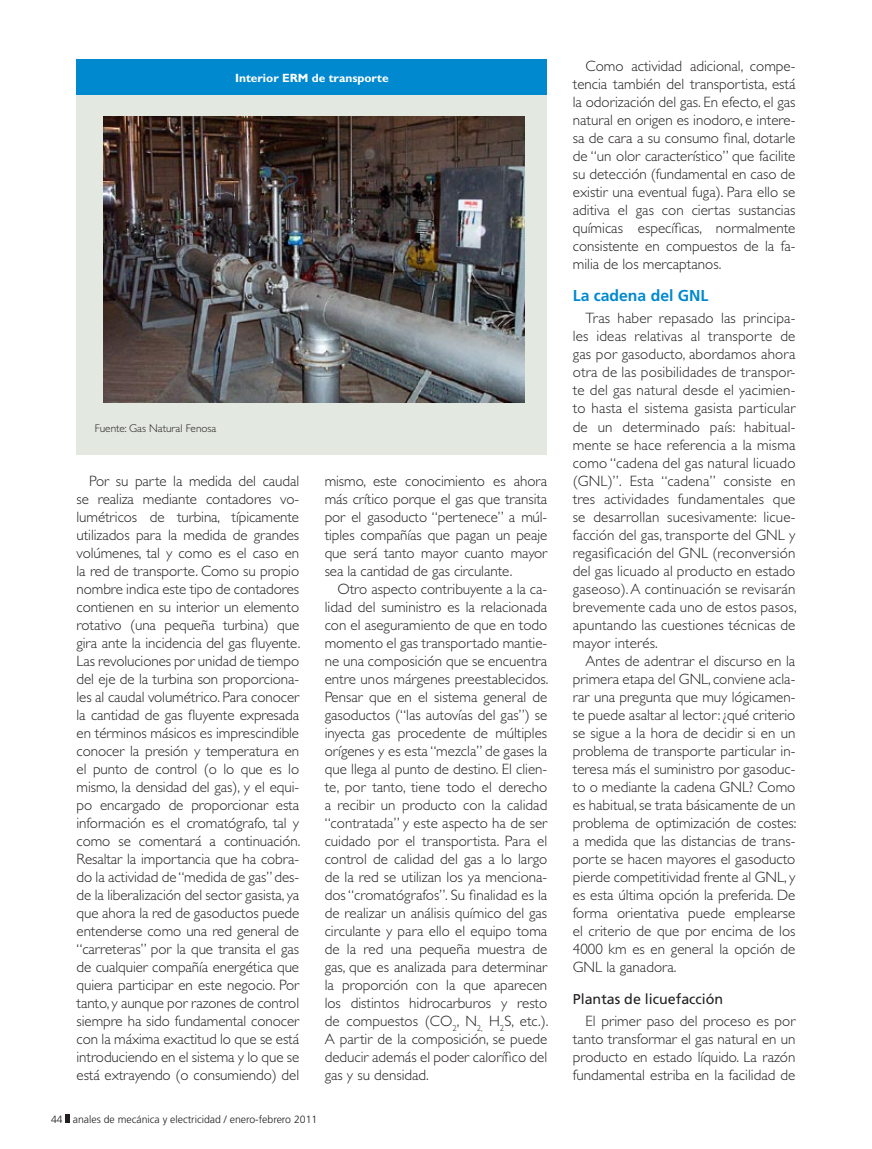
<style>
.page{position:relative;width:872px;height:1149px;background:#fff}
.page>*{position:absolute;margin:0;border:0;box-sizing:border-box;transform-origin:0 0}
.t1{font:700 15.75px "Frutiger LT Std";color:#0089cf}
.t2{font:300 15px/18px "Gill Sans Std";color:#231f20;text-align:justify}
.t3{font:14.25px "Frutiger LT Std";color:#231f20}
.t4{font:700 12px "Gill Sans Std";color:#fff}
.t5{font:300 11.25px "Gill Sans Std";color:#231f20}
.t6{font:300 10.5px "Frutiger LT Std";color:#231f20}
</style>
<div class="page">
<svg style="left:66px;top:1114px;width:4px;height:8px"></svg>
<div style="left:77px;top:59px;width:470px;height:36px;background:#0089cf"></div>
<div style="left:77px;top:95px;width:470px;height:360px;background:#e3e8e1"></div>
<img style="left:103px;top:116px;width:421px;height:286px">
<p class="t4" style="left:235px;top:70px;width:155px">Interior ERM de transporte</p>
<p class="t5" style="left:95px;top:422px;width:123px">Fuente: Gas Natural Fenosa</p>
<p class="t2" style="left:77px;top:471px;width:225px;text-indent:13px">Por su parte la medida del caudal se realiza mediante contadores vo&shy;lumétricos de turbina, típicamente utilizados para la medida de grandes volúmenes, tal y como es el caso en la red de transporte. Como su propio nombre indica este tipo de contadores contienen en su interior un elemento rotativo (una pequeña turbina) que gira ante la incidencia del gas fluyente.<br>Las revoluciones por unidad de tiempo del eje de la turbina son proporciona&shy;les al caudal volumétrico. Para conocer la cantidad de gas fluyente expresada en términos másicos es imprescindible conocer la presión y temperatura en el punto de control (o lo que es lo mismo, la densidad del gas), y el equi&shy;po encargado de proporcionar esta información es el cromatógrafo, tal y como se comentará a continuación.<br>Resaltar la importancia que ha cobra&shy;do la actividad de “medida de gas” des&shy;de la liberalización del sector gasista, ya que ahora la red de gasoductos puede entenderse como una red general de “carreteras” por la que transita el gas de cualquier compañía energética que quiera participar en este negocio. Por tanto, y aunque por razones de control siempre ha sido fundamental conocer con la máxima exactitud lo que se está introduciendo en el sistema y lo que se está extrayendo (o consumiendo) del</p>
<p class="t2" style="left:325px;top:471px;width:224px">mismo, este conocimiento es ahora más crítico porque el gas que transita por el gasoducto “pertenece” a múl&shy;tiples compañías que pagan un peaje que será tanto mayor cuanto mayor sea la cantidad de gas circulante.</p>
<p class="t2" style="left:325px;top:579px;width:225px;text-indent:13px">Otro aspecto contribuyente a la ca&shy;lidad del suministro es la relacionada con el aseguramiento de que en todo momento el gas transportado mantie&shy;ne una composición que se encuentra entre unos márgenes preestablecidos.<br>Pensar que en el sistema general de gasoductos (“las autovías del gas”) se inyecta gas procedente de múltiples orígenes y es esta “mezcla” de gases la que llega al punto de destino. El clien&shy;te, por tanto, tiene todo el derecho a recibir un producto con la calidad “contratada” y este aspecto ha de ser cuidado por el transportista. Para el control de calidad del gas a lo largo de la red se utilizan los ya menciona&shy;dos “cromatógrafos”. Su finalidad es la de realizar un análisis químico del gas circulante y para ello el equipo toma de la red una pequeña muestra de gas, que es analizada para determinar la proporción con la que aparecen los distintos hidrocarburos y resto de compuestos (CO<sub>2</sub>, N<sub>2,</sub> H<sub>2</sub>S, etc.).<br>A partir de la composición, se puede deducir además el poder calorífico del gas y su densidad.</p>
<p class="t6" style="left:51px;top:1112px;width:268px">44 anales de mecánica y electricidad / enero-febrero 2011</p>
<p class="t2" style="left:573px;top:57px;width:224px;text-indent:13px">Como actividad adicional, compe&shy;tencia también del transportista, está la odorización del gas. En efecto, el gas natural en origen es inodoro, e intere&shy;sa de cara a su consumo final, dotarle de “un olor característico” que facilite su detección (fundamental en caso de existir una eventual fuga). Para ello se aditiva el gas con ciertas sustancias químicas específicas, normalmente consistente en compuestos de la fa&shy;milia de los mercaptanos.</p>
<p class="t1" style="left:573px;top:286px;width:137px">La cadena del GNL</p>
<p class="t2" style="left:573px;top:309px;width:225px;text-indent:13px">Tras haber repasado las principa&shy;les ideas relativas al transporte de gas por gasoducto, abordamos ahora otra de las posibilidades de transpor&shy;te del gas natural desde el yacimien&shy;to hasta el sistema gasista particular de un determinado país: habitual&shy;mente se hace referencia a la misma como “cadena del gas natural licuado (GNL)”. Esta “cadena” consiste en tres actividades fundamentales que se desarrollan sucesivamente: licue&shy;facción del gas, transporte del GNL y regasificación del GNL (reconversión del gas licuado al producto en estado gaseoso). A continuación se revisarán brevemente cada uno de estos pasos, apuntando las cuestiones técnicas de mayor interés.</p>
<p class="t2" style="left:573px;top:651px;width:225px;text-indent:13px">Antes de adentrar el discurso en la primera etapa del GNL, conviene acla&shy;rar una pregunta que muy lógicamen&shy;te puede asaltar al lector: ¿qué criterio se sigue a la hora de decidir si en un problema de transporte particular in&shy;teresa más el suministro por gasoduc&shy;to o mediante la cadena GNL? Como es habitual, se trata básicamente de un problema de optimización de costes: a medida que las distancias de trans&shy;porte se hacen mayores el gasoducto pierde competitividad frente al GNL, y es esta última opción la preferida. De forma orientativa puede emplearse el criterio de que por encima de los 4000 km es en general la opción de GNL la ganadora.</p>
<p class="t3" style="left:573px;top:990px;width:152px">Plantas de licuefacción</p>
<p class="t2" style="left:573px;top:1011px;width:224px;text-indent:13px">El primer paso del proceso es por tanto transformar el gas natural en un producto en estado líquido. La razón fundamental estriba en la facilidad de</p>
</div>
